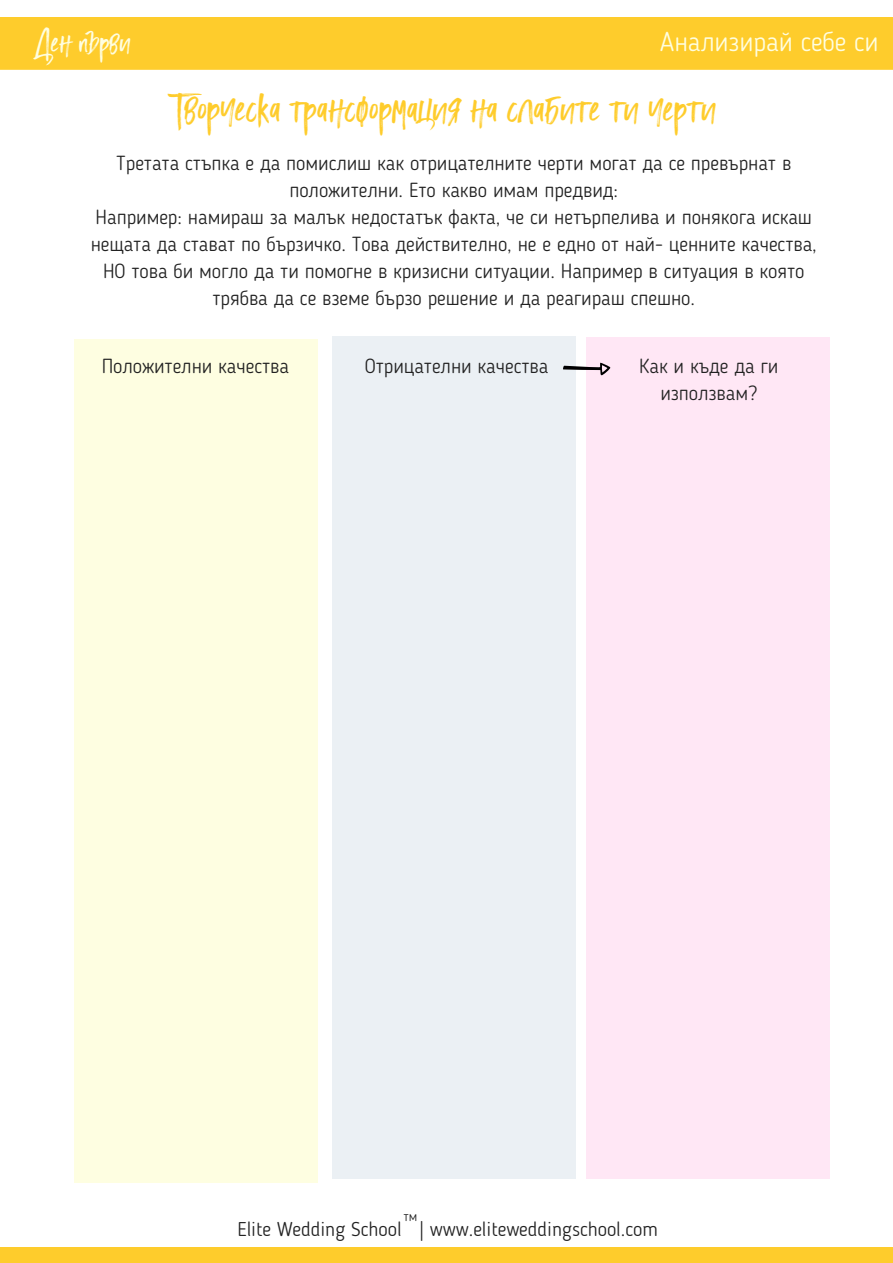
<style>
.page{position:relative;width:893px;height:1263px;background:#fff}
.page>*{position:absolute;margin:0;border:0;box-sizing:border-box;transform-origin:0 0}
.t1{font:39.75px "Black Diamond";color:#fecc2c}
.t2{font:29.85px "Black Diamond";color:#fefee1}
.t3{font:300 26.55px "Blogger Sans";color:#fefee1}
.t4{font:300 19.8px/27px "Blogger Sans";color:#222;text-align:center}
.t5{font:300 13.2px "Blogger Sans";color:#222}
</style>
<div class="page">
<div style="left:0;top:17px;width:893px;height:53px;background:#fecc2c"></div>
<div style="left:0;top:1248px;width:893px;height:15px;background:#fecc2c"></div>
<div style="left:587px;top:338px;width:243px;height:841px;background:#ffe7f5"></div>
<div style="left:332px;top:337px;width:243px;height:842px;background:#ebf0f4"></div>
<div style="left:74px;top:339px;width:244px;height:843px;background:#fefee1"></div>
<svg style="left:563px;top:363px;width:47px;height:13px"></svg>
<h2 class="t2" style="left:35px;top:23px;width:97px">Ден първи</h2>
<h3 class="t3" style="left:660px;top:30px;width:220px">Анализирай себе си</h3>
<h1 class="t1" style="left:176px;top:84px;width:542px">Творческа трансформация на слабите ти черти</h1>
<p class="t4" style="left:91px;top:151px;width:728px">Третата стъпка е да помислиш как отрицателните черти могат да се превърнат в положителни. Ето какво имам предвид:<br>Например: намираш за малък недостатък факта, че си нетърпелива и понякога искаш нещата да стават по бързичко. Това действително, не е едно от най- ценните качества, НО това би могло да ти помогне в кризисни ситуации. Например в ситуация в която трябва да се вземе бързо решение и да реагираш спешно.</p>
<p class="t4" style="left:102px;top:354px;width:189px">Положителни качества</p>
<p class="t4" style="left:365px;top:354px;width:185px">Отрицателни качества</p>
<p class="t4" style="left:639px;top:354px;width:141px">Как и къде да ги използвам?</p>
<p class="t5" style="left:403px;top:1210px;width:15px">тм</p>
<p class="t4" style="left:237px;top:1218px;width:422px">Elite Wedding School | www.eliteweddingschool.com</p>
</div>
